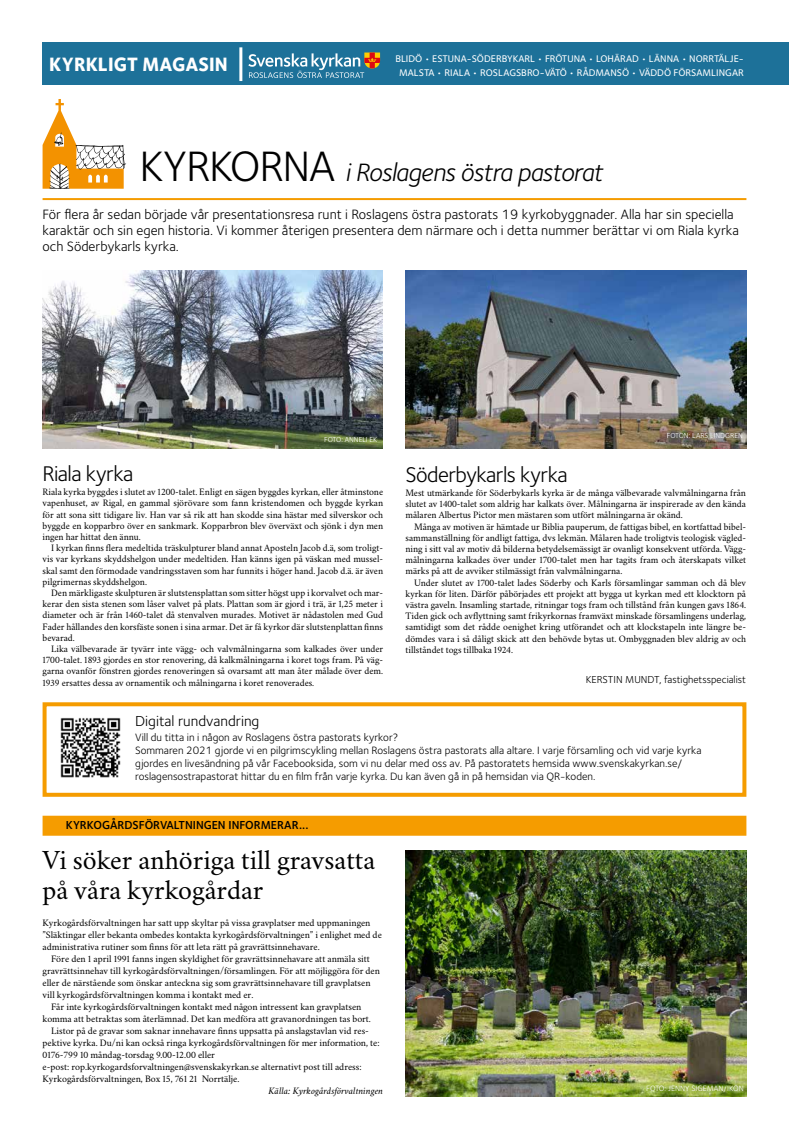
<style>
.page{position:relative;width:789px;height:1140px;background:#fff}
.page>*{position:absolute;margin:0;border:0;box-sizing:border-box;transform-origin:0 0}
.t1{font:28px/30px "Crimson Svk 2.0";color:#000}
.t2{font:italic 26px "Foundry Sterling OT3";letter-spacing:-.025em;color:#000}
.t3{font:22px "Foundry Sterling OT3";letter-spacing:-.025em;color:#000}
.t4{font:800 20px "Foundry Sterling OT3";color:#fff;scale:.95 1}
.t5{font:15px "Foundry Sterling OT3";color:#000}
.t6{font:14px/16px "Foundry Sterling OT3";color:#000}
.t7{font:600 12px "Foundry Sterling OT3";color:#000}
.t8{font:11px/13px "Foundry Sterling OT3";color:#000}
.t9{font:10.5px "Foundry Sterling OT3";color:#000}
.t10{font:10px/11.2px "Crimson Svk 2.0";color:#000;text-align:justify}
.t11{font:500 10px "Foundry Sterling OT3";color:#fff}
.t12{font:italic 10px "Crimson Svk 2.0";color:#000}
.t13{font:8px "Foundry Sterling OT3";color:#fff}
.t14{font:7.5px "Foundry Sterling OT3";color:#fff}
.s1{font-style:normal;font-size:44px}
</style>
<div class="page">
<div style="left:43px;top:702px;width:703px;height:94px;border:4px solid #f59c00"></div>
<img style="left:405px;top:270px;width:340px;height:179px">
<hr style="left:43px;top:198px;width:703px;height:2px;background:#f59c00">
<svg style="left:43px;top:99px;width:83px;height:90px"></svg>
<img style="left:42px;top:270px;width:340px;height:179px">
<div style="left:43px;top:815px;width:703px;height:20px;background:#f59c00"></div>
<img style="left:405px;top:850px;width:340px;height:246px">
<img style="left:60px;top:717px;width:61px;height:61px">
<div style="left:43px;top:43px;width:745px;height:42px;background:#1d7199"></div>
<svg style="left:248px;top:53px;width:132px;height:25px"></svg>
<hr style="left:239px;top:47px;width:3px;height:34px;background:#fff">
<h3 class="t4" style="left:49px;top:47px;width:189px">KYRKLIGT MAGASIN</h3>
<p class="t11" style="left:395px;top:51px;width:349px">BLIDÖ • ESTUNA-SÖDERBYKARL • FRÖTUNA • LOHÄRAD • LÄNNA • NORRTÄLJE-</p>
<p class="t11" style="left:399px;top:65px;width:346px">MALSTA • RIALA • ROSLAGSBRO-VÄTÖ • RÅDMANSÖ • VÄDDÖ FÖRSAMLINGAR</p>
<h2 class="t2" style="left:139px;top:153px;width:464px"><span class="s1">KYRKORNA</span> i Roslagens östra pastorat</h2>
<p class="t6" style="left:43px;top:206px;width:697px">För flera år sedan började vår presentationsresa runt i Roslagens östra pastorats 19 kyrkobyggnader. Alla har sin speciella karaktär och sin egen historia. Vi kommer återigen presentera dem närmare och i detta nummer berättar vi om Riala kyrka och Söderbykarls kyrka.</p>
<p class="t14" style="left:324px;top:434px;width:54px">FOTO: ANNELI EK</p>
<h3 class="t3" style="left:43px;top:457px;width:92px">Riala kyrka</h3>
<p class="t10" style="left:43px;top:486px;width:342px">Riala kyrka byggdes i slutet av 1200-talet. Enligt en sägen byggdes kyrkan, eller åtminstone vapenhuset, av Rigal, en gammal sjörövare som fann kristendomen och byggde kyrkan för att sona sitt tidigare liv. Han var så rik att han skodde sina hästar med silverskor och byggde en kopparbro över en sankmark. Kopparbron blev överväxt och sjönk i dyn men ingen har hittat den ännu.</p>
<p class="t10" style="left:43px;top:542px;width:342px;text-indent:9px">I kyrkan finns flera medeltida träskulpturer bland annat Aposteln Jacob d.ä, som troligt&shy;vis var kyrkans skyddshelgon under medeltiden. Han känns igen på väskan med mussel&shy;skal samt den förmodade vandringsstaven som har funnits i höger hand. Jacob d.ä. är även pilgrimernas skyddshelgon.</p>
<p class="t10" style="left:43px;top:586px;width:342px;text-indent:9px">Den märkligaste skulpturen är slutstensplattan som sitter högst upp i korvalvet och mar&shy;kerar den sista stenen som låser valvet på plats. Plattan som är gjord i trä, är 1,25 meter i diameter och är från 1460-talet då stenvalven murades. Motivet är nådastolen med Gud Fader hållandes den korsfäste sonen i sina armar. Det är få kyrkor där slutstenplattan finns bevarad.</p>
<p class="t10" style="left:43px;top:642px;width:342px;text-indent:9px">Lika välbevarade är tyvärr inte vägg- och valvmålningarna som kalkades över under 1700-talet. 1893 gjordes en stor renovering, då kalkmålningarna i koret togs fram. På väg&shy;garna ovanför fönstren gjordes renoveringen så ovarsamt att man åter målade över dem.<br>1939 ersattes dessa av ornamentik och målningarna i koret renoverades.</p>
<p class="t14" style="left:666px;top:430px;width:77px">FOTON: LARS LINDGREN</p>
<h3 class="t3" style="left:405px;top:458px;width:163px">Söderbykarls kyrka</h3>
<p class="t10" style="left:405px;top:486px;width:342px">Mest utmärkande för Söderbykarls kyrka är de många välbevarade valvmålningarna från slutet av 1400-talet som aldrig har kalkats över. Målningarna är inspirerade av den kända målaren Albertus Pictor men mästaren som utfört målningarna är okänd.</p>
<p class="t10" style="left:405px;top:520px;width:342px;text-indent:9px">Många av motiven är hämtade ur Biblia pauperum, de fattigas bibel, en kortfattad bibel&shy;sammanställning för andligt fattiga, dvs lekmän. Målaren hade troligtvis teologisk vägled&shy;ning i sitt val av motiv då bilderna betydelsemässigt är ovanligt konsekvent utförda. Vägg&shy;målningarna kalkades över under 1700-talet men har tagits fram och återskapats vilket märks på att de avviker stilmässigt från valvmålningarna.</p>
<p class="t10" style="left:405px;top:576px;width:342px;text-indent:9px">Under slutet av 1700-talet lades Söderby och Karls församlingar samman och då blev kyrkan för liten. Därför påbörjades ett projekt att bygga ut kyrkan med ett klocktorn på västra gaveln. Insamling startade, ritningar togs fram och tillstånd från kungen gavs 1864.<br>Tiden gick och avflyttning samt frikyrkornas framväxt minskade församlingens underlag, samtidigt som det rådde oenighet kring utförandet och att klockstapeln inte längre be&shy;dömdes vara i så dåligt skick att den behövde bytas ut. Ombyggnaden blev aldrig av och tillståndet togs tillbaka 1924.</p>
<p class="t9" style="left:585px;top:672px;width:161px">KERSTIN MUNDT, fastighetsspecialist</p>
<h3 class="t5" style="left:135px;top:710px;width:126px">Digital rundvandring</h3>
<p class="t8" style="left:135px;top:729px;width:567px">Vill du titta in i någon av Roslagens östra pastorats kyrkor?<br>Sommaren 2021 gjorde vi en pilgrimscykling mellan Roslagens östra pastorats alla altare. I varje församling och vid varje kyrka gjordes en livesändning på vår Facebooksida, som vi nu delar med oss av. På pastoratets hemsida www.svenskakyrkan.se/ roslagensostrapastorat hittar du en film från varje kyrka. Du kan även gå in på hemsidan via QR-koden.</p>
<p class="t7" style="left:66px;top:816px;width:244px">KYRKOGÅRDSFÖRVALTNINGEN INFORMERAR...</p>
<h1 class="t1" style="left:43px;top:843px;width:334px">Vi söker anhöriga till gravsatta på våra kyrkogårdar</h1>
<p class="t10" style="left:43px;top:915px;width:340px;line-height:12px;text-align:left">Kyrkogårdsförvaltningen har satt upp skyltar på vissa gravplatser med uppmaningen ”Släktingar eller bekanta ombedes kontakta kyrkogårdsförvaltningen” i enlighet med de administrativa rutiner som finns för att leta rätt på gravrättsinnehavare.</p>
<p class="t10" style="left:51px;top:952px;width:320px">Före den 1 april 1991 fanns ingen skyldighet för gravrättsinnehavare att anmäla sitt</p>
<p class="t10" style="left:43px;top:964px;width:339px">gravrättsinnehav till kyrkogårdsförvaltningen/församlingen. För att möjliggöra för den</p>
<p class="t10" style="left:43px;top:976px;width:329px">eller de närstående som önskar anteckna sig som gravrättsinnehavare till gravplatsen</p>
<p class="t10" style="left:43px;top:988px;width:212px">vill kyrkogårdsförvaltningen komma i kontakt med er.</p>
<p class="t10" style="left:51px;top:1000px;width:312px">Får inte kyrkogårdsförvaltningen kontakt med någon intressent kan gravplatsen</p>
<p class="t10" style="left:43px;top:1012px;width:330px">komma att betraktas som återlämnad. Det kan medföra att gravanordningen tas bort.</p>
<p class="t10" style="left:51px;top:1024px;width:319px">Listor på de gravar som saknar innehavare finns uppsatta på anslagstavlan vid res-</p>
<p class="t10" style="left:43px;top:1036px;width:338px">pektive kyrka. Du/ni kan också ringa kyrkogårdsförvaltningen för mer information, te:</p>
<p class="t10" style="left:43px;top:1048px;width:174px">0176-799 10 måndag-torsdag 9.00-12.00 eller</p>
<p class="t10" style="left:43px;top:1060px;width:320px">e-post: rop.kyrkogardsforvaltningen@svenskakyrkan.se alternativt post till adress:</p>
<p class="t10" style="left:43px;top:1072px;width:198px">Kyrkogårdsförvaltningen, Box 15, 761 21 Norrtälje.</p>
<p class="t12" style="left:268px;top:1084px;width:116px">Källa: Kyrkogårdsförvaltningen</p>
<p class="t13" style="left:646px;top:1082px;width:99px">FOTO: JENNY SIGEMAN/IKON</p>
</div>
